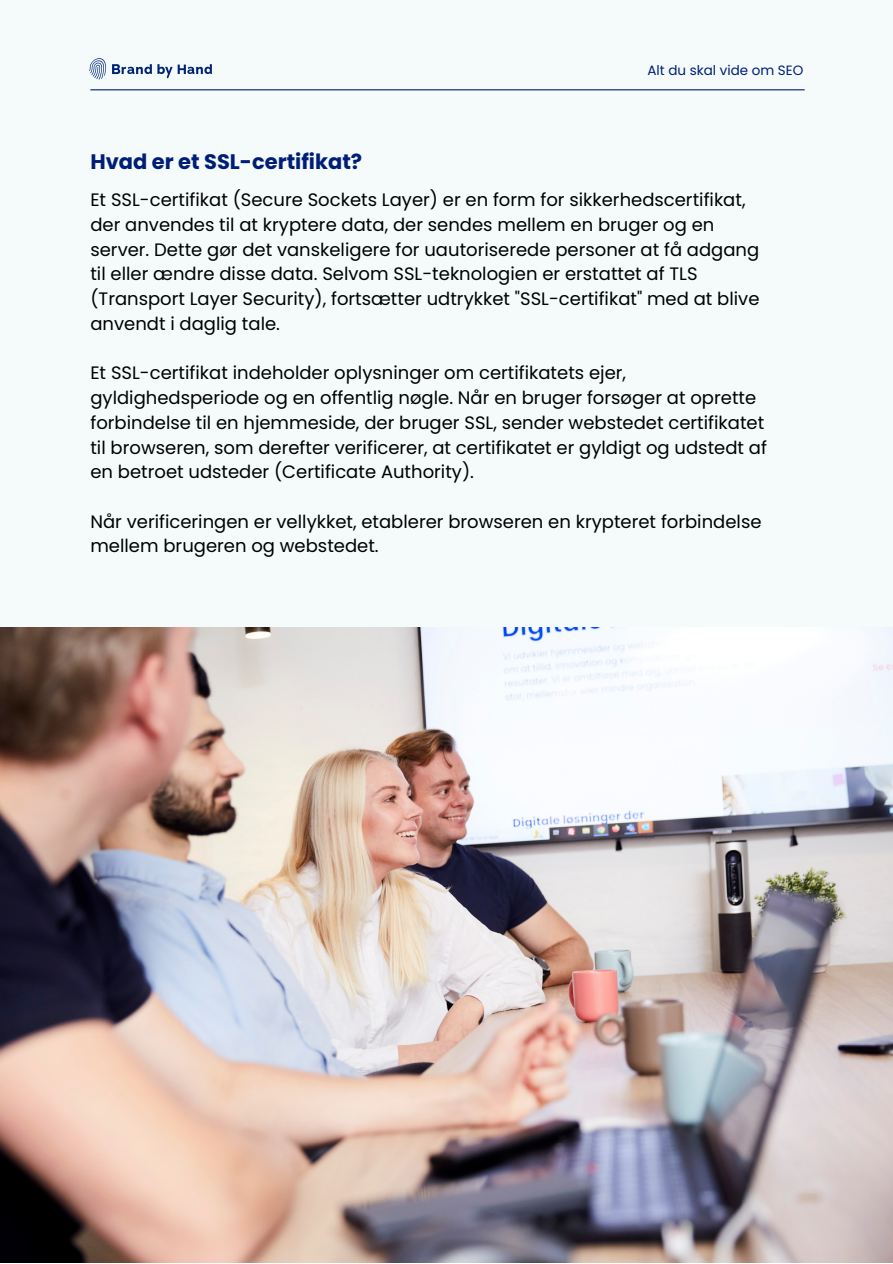
<style>
.page{position:relative;width:893px;height:1264px;background:#fff}
.page>*{position:absolute;margin:0;border:0;box-sizing:border-box;transform-origin:0 0}
.t1{font:700 21px "Poppins";color:#001e77}
.t2{font:18px/24.8px "Poppins";color:#000}
.t3{font:13.5px "Poppins";color:#001e77}
</style>
<div class="page">
<div style="left:0;top:0;width:892px;height:1262px;background:#f4fbfa"></div>
<hr style="left:90px;top:89px;width:714px;height:1px;background:#001e77">
<svg style="left:89px;top:58px;width:17px;height:22px"></svg>
<svg style="left:112px;top:64px;width:60px;height:14px"></svg>
<svg style="left:178px;top:64px;width:34px;height:10px"></svg>
<img style="left:0;top:627px;width:892px;height:635px">
<p class="t1" style="left:90px;top:150px;width:273px">Hvad er et SSL-certifikat?</p>
<p class="t3" style="left:647px;top:62px;width:157px">Alt du skal vide om SEO</p>
<p class="t2" style="left:90px;top:187px;width:670px">Et SSL-certifikat (Secure Sockets Layer) er en form for sikkerhedscertifikat, der anvendes til at kryptere data, der sendes mellem en bruger og en server. Dette gør det vanskeligere for uautoriserede personer at få adgang til eller ændre disse data. Selvom SSL-teknologien er erstattet af TLS (Transport Layer Security), fortsætter udtrykket "SSL-certifikat" med at blive anvendt i daglig tale.</p>
<p class="t2" style="left:90px;top:361px;width:678px">Et SSL-certifikat indeholder oplysninger om certifikatets ejer, gyldighedsperiode og en offentlig nøgle. Når en bruger forsøger at oprette forbindelse til en hjemmeside, der bruger SSL, sender webstedet certifikatet til browseren, som derefter verificerer, at certifikatet er gyldigt og udstedt af en betroet udsteder (Certificate Authority).</p>
<p class="t2" style="left:90px;top:509px;width:672px">Når verificeringen er vellykket, etablerer browseren en krypteret forbindelse mellem brugeren og webstedet.</p>
</div>
